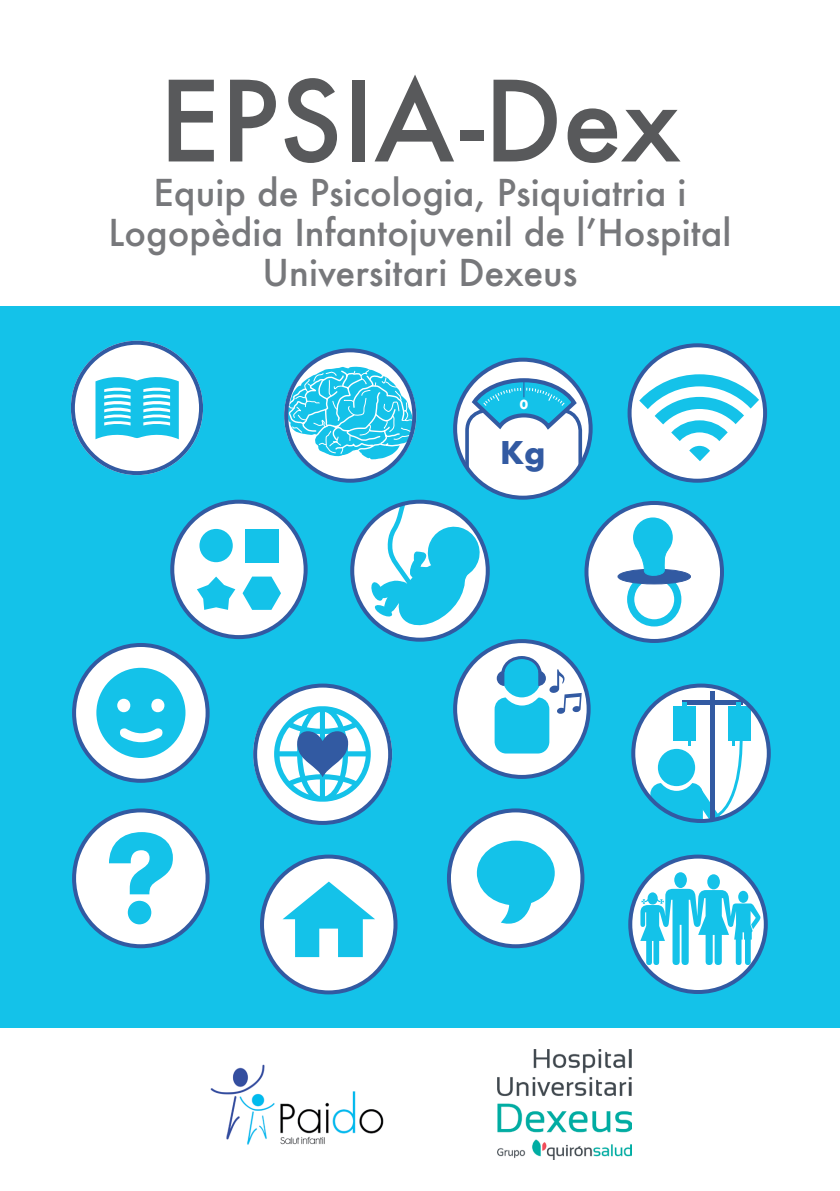
<style>
.page{position:relative;width:840px;height:1191px;background:#fff}
.page>*{position:absolute;margin:0;border:0;box-sizing:border-box;transform-origin:0 0}
.t1{font:500 108.4px "Futura";color:#58595b}
.t2{font:500 36px/40px "Futura";color:#77787b;text-align:center}
.t3{font:700 30.4px "Futura";color:#325aa2}
.t4{font:700 12.2px "Futura";color:#fff}
</style>
<div class="page">
<div style="left:0;top:306px;width:839px;height:722px;background:#14c2e9"></div>
<svg style="left:629px;top:345px;width:135px;height:136px;background:#e0e6f0"></svg>
<svg style="left:627px;top:372px;width:140px;height:89px"></svg>
<div style="left:172px;top:502px;width:133px;height:135px;background:#fff;border-radius:50%"></div>
<div style="left:170px;top:500px;width:137px;height:139px;border:4px solid #325aa2;border-radius:50%"></div>
<div style="left:199px;top:529px;width:34px;height:33px;background:#14c2e9;border-radius:50%"></div>
<svg style="left:197px;top:576px;width:38px;height:34px"></svg>
<svg style="left:630px;top:856px;width:135px;height:136px;background:#e4e9f2"></svg>
<div style="left:628px;top:854px;width:139px;height:140px;border:4px solid #325aa2;border-radius:50%"></div>
<svg style="left:640px;top:872px;width:120px;height:93px"></svg>
<div style="left:586px;top:503px;width:135px;height:138px;background:#fff;border-radius:50%"></div>
<div style="left:584px;top:501px;width:139px;height:142px;border:4px solid #325aa2;border-radius:50%"></div>
<div style="left:626px;top:572px;width:55px;height:54px;border:7px solid #14c2e9;border-radius:50%"></div>
<div style="left:617px;top:569px;width:73px;height:15px;background:#325aa2;border-radius:50%"></div>
<div style="left:617px;top:568px;width:73px;height:16px;border:1px solid #325aa2;border-radius:50%"></div>
<div style="left:632px;top:517px;width:40px;height:40px;background:#14c2e9;border-radius:50%"></div>
<svg style="left:636px;top:549px;width:32px;height:27px"></svg>
<svg style="left:352px;top:502px;width:135px;height:137px"></svg>
<div style="left:633px;top:685px;width:135px;height:136px;background:#fff;border-radius:50%"></div>
<div style="left:673px;top:706px;width:23px;height:35px;background:#14c2e9"></div>
<div style="left:727px;top:706px;width:23px;height:35px;background:#14c2e9"></div>
<svg style="left:709px;top:691px;width:4px;height:45px"></svg>
<hr style="left:681px;top:700px;width:61px;height:4px;background:#325aa2">
<svg style="left:682px;top:702px;width:4px;height:4px"></svg>
<svg style="left:735px;top:702px;width:4px;height:4px"></svg>
<svg style="left:650px;top:736px;width:93px;height:85px"></svg>
<div style="left:631px;top:683px;width:139px;height:140px;border:4px solid #325aa2;border-radius:50%"></div>
<svg style="left:71px;top:341px;width:132px;height:134px"></svg>
<div style="left:71px;top:341px;width:132px;height:134px;border:4px solid #325aa2;border-radius:50%"></div>
<svg style="left:242px;top:353px;width:339px;height:276px"></svg>
<div style="left:284px;top:348px;width:132px;height:135px;border:4px solid #325aa2;border-radius:50%"></div>
<svg style="left:253px;top:688px;width:139px;height:135px"></svg>
<div style="left:253px;top:683px;width:139px;height:142px;border:4px solid #325aa2;border-radius:50%"></div>
<svg style="left:454px;top:640px;width:135px;height:138px"></svg>
<div style="left:453px;top:639px;width:137px;height:140px;border:4px solid #325aa2;border-radius:50%"></div>
<svg style="left:451px;top:810px;width:131px;height:136px"></svg>
<div style="left:446px;top:808px;width:138px;height:140px;border:4px solid #325aa2;border-radius:50%"></div>
<svg style="left:262px;top:859px;width:133px;height:133px"></svg>
<div style="left:260px;top:854px;width:137px;height:140px;border:4px solid #325aa2;border-radius:50%"></div>
<svg style="left:74px;top:645px;width:133px;height:135px"></svg>
<div style="left:72px;top:643px;width:137px;height:140px;border:4px solid #325aa2;border-radius:50%"></div>
<svg style="left:74px;top:813px;width:134px;height:133px"></svg>
<div style="left:72px;top:808px;width:137px;height:140px;border:4px solid #325aa2;border-radius:50%"></div>
<img style="left:497px;top:1049px;width:134px;height:110px">
<img style="left:210px;top:1064px;width:174px;height:81px">
<h1 class="t1" style="left:159px;top:47px;width:523px">EPSIA-Dex</h1>
<p class="t2" style="left:108px;top:172px;width:624px">Equip de Psicologia, Psiquiatria i<br>Logopèdia Infantojuvenil de l’Hospital<br>Universitari Dexeus</p>
<p class="t4" style="left:519px;top:395px;width:10px">0</p>
<p class="t3" style="left:499px;top:430px;width:47px">Kg</p>
</div>
